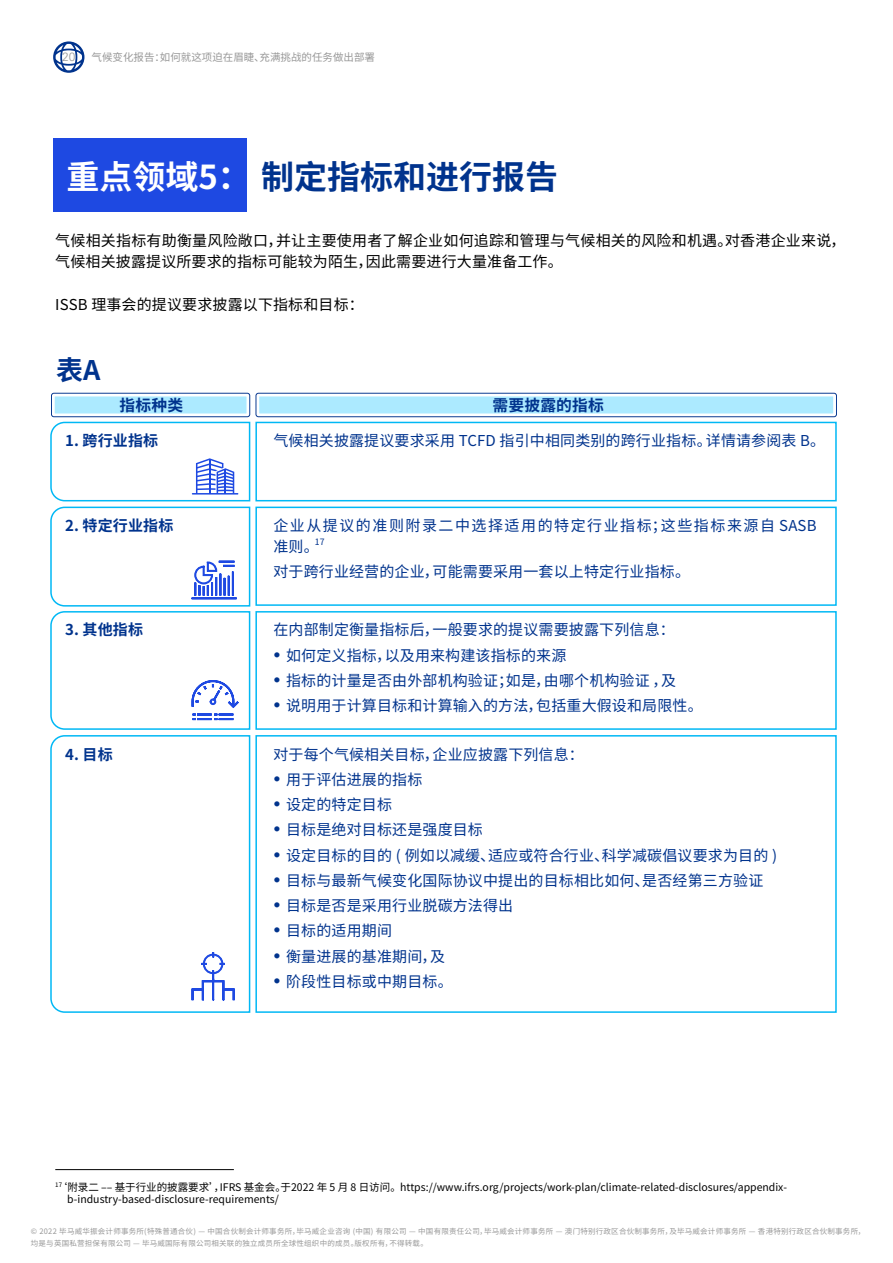
<style>
.page{position:relative;width:893px;height:1263px;background:#fff}
.page>*{position:absolute;margin:0;border:0;box-sizing:border-box;transform-origin:0 0}
.t1{font:700 33px "Noto Sans CJ Ksc";color:#00338d}
.t2{font:700 27px "Noto Sans CJ Ksc";color:#00338d}
.t3{font:700 15.75px "Noto Sans CJ Ksc";letter-spacing:.01em;color:#00338d}
.t4{font:15px "Noto Sans CJ Ksc";letter-spacing:.01em;color:#00338d}
.t5{font:15px/21px "Noto Sans CJ Ksc";letter-spacing:.01em;color:#000}
.t6{font:15px/21px "Noto Sans CJ Ksc";letter-spacing:.1em;color:#00338d}
.t7{font:700 15px "Noto Sans CJ Ksc";letter-spacing:.01em;color:#00338d}
.t8{font:300 12px "Univers LT Std";color:#989898}
.t9{font:10.5px/12px "Noto Sans CJ Ksc";color:#000}
.t10{font:10.5px "Noto Sans CJ Ksc";color:#989898}
.t11{font:8.7px "Noto Sans CJ Ksc";color:#00338d}
.t12{font:7.5px/12px "Noto Sans CJ Ksc";letter-spacing:.03em;color:#989898}
.s1{color:#fff}
.s2{font-family:"Univers LT Std";font-weight:300;font-size:14.25px}
</style>
<div class="page">
<div style="left:53px;top:139px;width:193px;height:73px;background:#1e49e2"></div>
<svg style="left:50px;top:735px;width:201px;height:278px"></svg>
<div style="left:255px;top:735px;width:582px;height:278px;border:2px solid #00b8f5"></div>
<hr style="left:55px;top:1169px;width:179px;height:1px;background:#000">
<svg style="left:50px;top:393px;width:787px;height:337px"></svg>
<svg style="left:192px;top:952px;width:42px;height:48px"></svg>
<svg style="left:53px;top:41px;width:31px;height:32px"></svg>
<p class="t8" style="left:62px;top:50px;width:15px">20</p>
<p class="t10" style="left:92px;top:52px;width:285px">气候变化报告：如何就这项迫在眉睫、充满挑战的任务做出部署</p>
<h1 class="t1" style="left:66px;top:158px;width:493px"><span class="s1">重点领域5：</span>制定指标和进行报告</h1>
<p class="t5" style="left:55px;top:231px;width:792px">气候相关指标有助衡量风险敞口，并让主要使用者了解企业如何追踪和管理与气候相关的风险和机遇。对香港企业来说，气候相关披露提议所要求的指标可能较为陌生，因此需要进行大量准备工作。</p>
<p class="t5" style="left:55px;top:294px;width:310px">ISSB 理事会的提议要求披露以下指标和目标：</p>
<h2 class="t2" style="left:56px;top:355px;width:46px">表A</h2>
<p class="t3" style="left:120px;top:396px;width:65px">指标种类</p>
<p class="t3" style="left:493px;top:396px;width:113px">需要披露的指标</p>
<p class="t7" style="left:65px;top:432px;width:95px">1. 跨行业指标</p>
<p class="t4" style="left:273px;top:432px;width:553px">气候相关披露提议要求采用 TCFD 指引中相同类别的跨行业指标。详情请参阅表 B。</p>
<p class="t7" style="left:65px;top:517px;width:110px">2. 特定行业指标</p>
<p class="t7" style="left:65px;top:621px;width:80px">3. 其他指标</p>
<p class="t7" style="left:65px;top:746px;width:49px">4. 目标</p>
<p class="t6" style="left:273px;top:515px;width:545px">企业从提议的准则附录二中选择适用的特定行业指标；这些指标来源自 SASB准则。</p>
<p class="t11" style="left:315px;top:536px;width:11px">17</p>
<p class="t4" style="left:273px;top:563px;width:418px">对于跨行业经营的企业，可能需要采用一套以上特定行业指标。</p>
<p class="t4" style="left:273px;top:621px;width:403px">在内部制定衡量指标后，一般要求的提议需要披露下列信息：</p>
<p class="t4" style="left:273px;top:646px;width:294px"><span class="s2">•</span> 如何定义指标，以及用来构建该指标的来源</p>
<p class="t4" style="left:273px;top:672px;width:404px"><span class="s2">•</span> 指标的计量是否由外部机构验证；如是，由哪个机构验证，及</p>
<p class="t4" style="left:273px;top:697px;width:431px"><span class="s2">•</span> 说明用于计算目标和计算输入的方法，包括重大假设和局限性。</p>
<p class="t4" style="left:273px;top:745px;width:312px">对于每个气候相关目标，企业应披露下列信息：</p>
<p class="t4" style="left:273px;top:771px;width:150px"><span class="s2">•</span> 用于评估进展的指标</p>
<p class="t4" style="left:273px;top:796px;width:120px"><span class="s2">•</span> 设定的特定目标</p>
<p class="t4" style="left:273px;top:821px;width:211px"><span class="s2">•</span> 目标是绝对目标还是强度目标</p>
<p class="t4" style="left:273px;top:846px;width:505px"><span class="s2">•</span> 设定目标的目的 ( 例如以减缓、适应或符合行业、科学减碳倡议要求为目的 )</p>
<p class="t4" style="left:273px;top:872px;width:491px"><span class="s2">•</span> 目标与最新气候变化国际协议中提出的目标相比如何、是否经第三方验证</p>
<p class="t4" style="left:273px;top:897px;width:241px"><span class="s2">•</span> 目标是否是采用行业脱碳方法得出</p>
<p class="t4" style="left:273px;top:922px;width:120px"><span class="s2">•</span> 目标的适用期间</p>
<p class="t4" style="left:273px;top:947px;width:173px"><span class="s2">•</span> 衡量进展的基准期间，及</p>
<p class="t4" style="left:273px;top:973px;width:181px"><span class="s2">•</span> 阶段性目标或中期目标。</p>
<p class="t9" style="left:67px;top:1181px;width:721px;text-indent:-12px"><sup>17</sup>‘附录二 –– 基于行业的披露要求’，IFRS 基金会。于2022 年 5 月 8 日访问。https://www.ifrs.org/projects/work-plan/climate-related-disclosures/appendix&shy;b-industry-based-disclosure-requirements/</p>
<p class="t12" style="left:31px;top:1225px;width:836px">© 2022 毕马威华振会计师事务所(特殊普通合伙) — 中国合伙制会计师事务所，毕马威企业咨询 (中国) 有限公司 — 中国有限责任公司，毕马威会计师事务所 — 澳门特别行政区合伙制事务所，及毕马威会计师事务所 — 香港特别行政区合伙制事务所，均是与英国私营担保有限公司 — 毕马威国际有限公司相关联的独立成员所全球性组织中的成员。版权所有，不得转载。</p>
</div>
